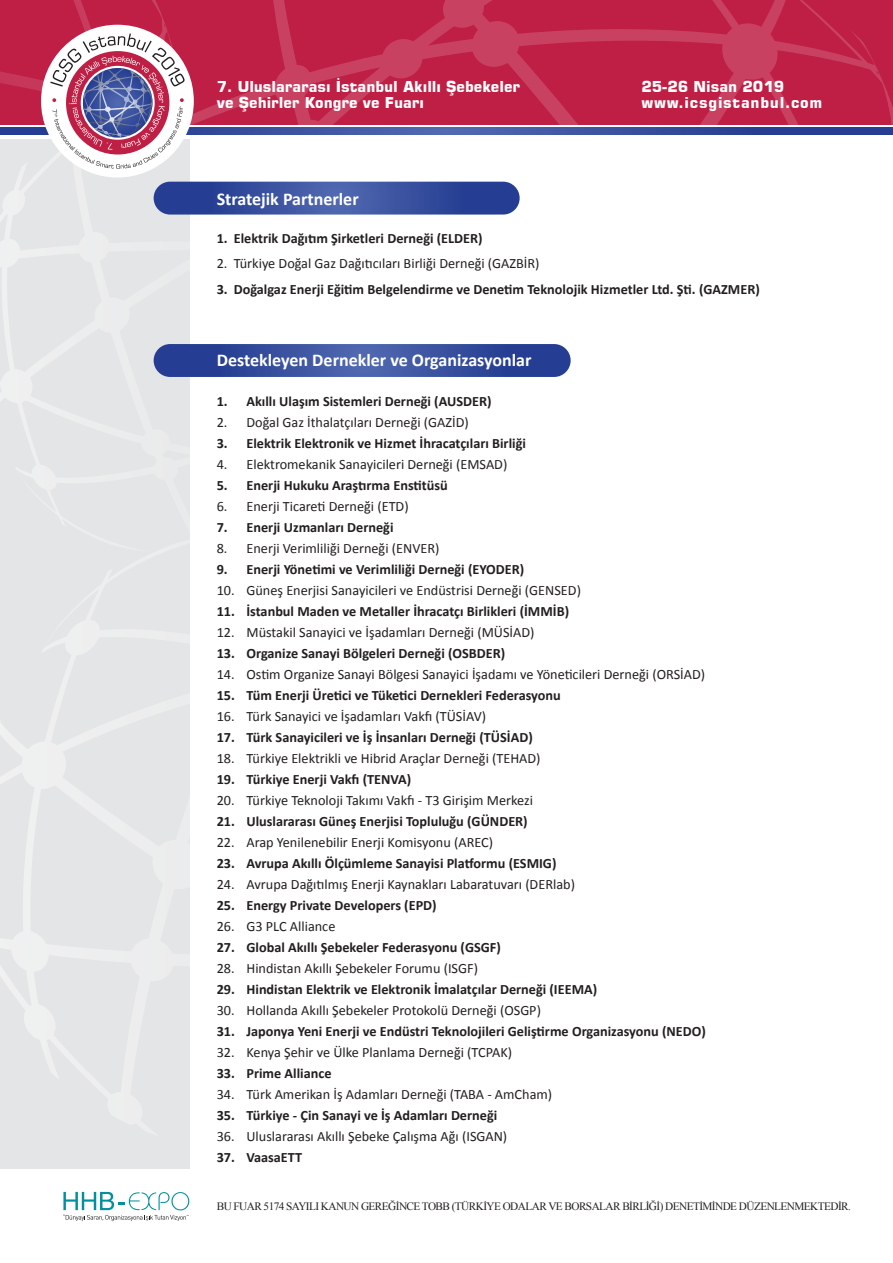
<style>
.page{position:relative;width:893px;height:1263px;background:#fff}
.page>*{position:absolute;margin:0;border:0;box-sizing:border-box;transform-origin:0 0}
.t1{font:700 18px "Calibri";color:#fff}
.t2{font:700 15px/16.5px "Square 721 BT";color:#fff}
.t3{font:700 15px/16.5px "Square 721 BT";letter-spacing:.05em;color:#fff}
.t4{font:700 14.25px "Calibri";color:#231f20}
.t5{font:14.25px "Calibri";color:#231f20}
.t6{font:11.25px "Times New Roman";letter-spacing:-.05em;color:#231f20}
</style>
<div class="page">
<div style="left:0;top:139px;width:189px;height:1030px;background:#e4e5e6"></div>
<svg style="left:0;top:169px;width:189px;height:307px"></svg>
<svg style="left:0;top:639px;width:62px;height:438px"></svg>
<svg style="left:186px;top:128px;width:707px;height:7px;background:#38519f"></svg>
<svg style="left:63px;top:1192px;width:126px;height:29px"></svg>
<svg style="left:185px;top:0;width:117px;height:124px;background:#c0254a"></svg>
<svg style="left:302px;top:0;width:591px;height:124px;background:#c1264b"></svg>
<div style="left:41px;top:25px;width:153px;height:152px;background:#fff;border-radius:50%"></div>
<svg style="left:0;top:0;width:185px;height:169px"></svg>
<svg style="left:154px;top:182px;width:366px;height:33px;background:#374f9d"></svg>
<svg style="left:154px;top:344px;width:417px;height:33px;background:#354d9c"></svg>
<p class="t2" style="left:217px;top:78px;width:305px">7. Uluslararası İstanbul Akıllı Şebekeler ve Şehirler Kongre ve Fuarı</p>
<p class="t1" style="left:217px;top:187px;width:144px">Stratejik Partnerler</p>
<p class="t3" style="left:641px;top:78px;width:182px">25-26 Nisan 2019 www.icsgistanbul.com</p>
<p class="t4" style="left:217px;top:229px;width:267px">1. Elektrik Dağıtım Şirketleri Derneği (ELDER)</p>
<p class="t5" style="left:217px;top:254px;width:324px">2. Türkiye Doğal Gaz Dağıtıcıları Birliği Derneği (GAZBİR)</p>
<p class="t4" style="left:217px;top:280px;width:545px">3. Doğalgaz Enerji Eğitim Belgelendirme ve Denetim Teknolojik Hizmetler Ltd. Şti. (GAZMER)</p>
<p class="t1" style="left:217px;top:348px;width:316px">Destekleyen Dernekler ve Organizasyonlar</p>
<p class="t4" style="left:217px;top:392px;width:276px">1. Akıllı Ulaşım Sistemleri Derneği (AUSDER)</p>
<p class="t5" style="left:217px;top:413px;width:254px">2. Doğal Gaz İthalatçıları Derneği (GAZİD)</p>
<p class="t4" style="left:217px;top:434px;width:311px">3. Elektrik Elektronik ve Hizmet İhracatçıları Birliği</p>
<p class="t5" style="left:217px;top:455px;width:292px">4. Elektromekanik Sanayicileri Derneği (EMSAD)</p>
<p class="t4" style="left:217px;top:476px;width:233px">5. Enerji Hukuku Araştırma Enstitüsü</p>
<p class="t5" style="left:217px;top:497px;width:193px">6. Enerji Ticareti Derneği (ETD)</p>
<p class="t4" style="left:217px;top:518px;width:178px">7. Enerji Uzmanları Derneği</p>
<p class="t5" style="left:217px;top:539px;width:224px">8. Enerji Verimliliği Derneği (ENVER)</p>
<p class="t4" style="left:217px;top:560px;width:309px">9. Enerji Yönetimi ve Verimliliği Derneği (EYODER)</p>
<p class="t5" style="left:217px;top:581px;width:366px">10. Güneş Enerjisi Sanayicileri ve Endüstrisi Derneği (GENSED)</p>
<p class="t4" style="left:217px;top:602px;width:354px">11. İstanbul Maden ve Metaller İhracatçı Birlikleri (İMMİB)</p>
<p class="t5" style="left:217px;top:623px;width:319px">12. Müstakil Sanayici ve İşadamları Derneği (MÜSİAD)</p>
<p class="t4" style="left:217px;top:644px;width:290px">13. Organize Sanayi Bölgeleri Derneği (OSBDER)</p>
<p class="t5" style="left:217px;top:665px;width:490px">14. Ostim Organize Sanayi Bölgesi Sanayici İşadamı ve Yöneticileri Derneği (ORSİAD)</p>
<p class="t4" style="left:217px;top:686px;width:346px">15. Tüm Enerji Üretici ve Tüketici Dernekleri Federasyonu</p>
<p class="t5" style="left:217px;top:707px;width:271px">16. Türk Sanayici ve İşadamları Vakfı (TÜSİAV)</p>
<p class="t4" style="left:217px;top:728px;width:318px">17. Türk Sanayicileri ve İş İnsanları Derneği (TÜSİAD)</p>
<p class="t5" style="left:217px;top:749px;width:325px">18. Türkiye Elektrikli ve Hibrid Araçlar Derneği (TEHAD)</p>
<p class="t4" style="left:217px;top:770px;width:196px">19. Türkiye Enerji Vakfı (TENVA)</p>
<p class="t5" style="left:217px;top:791px;width:318px">20. Türkiye Teknoloji Takımı Vakfı - T3 Girişim Merkezi</p>
<p class="t4" style="left:217px;top:812px;width:312px">21. Uluslararası Güneş Enerjisi Topluluğu (GÜNDER)</p>
<p class="t5" style="left:217px;top:833px;width:278px">22. Arap Yenilenebilir Enerji Komisyonu (AREC)</p>
<p class="t4" style="left:217px;top:854px;width:341px">23. Avrupa Akıllı Ölçümleme Sanayisi Platformu (ESMIG)</p>
<p class="t5" style="left:217px;top:875px;width:360px">24. Avrupa Dağıtılmış Enerji Kaynakları Labaratuvarı (DERlab)</p>
<p class="t4" style="left:217px;top:896px;width:221px">25. Energy Private Developers (EPD)</p>
<p class="t5" style="left:217px;top:917px;width:120px">26. G3 PLC Alliance</p>
<p class="t4" style="left:217px;top:938px;width:286px">27. Global Akıllı Şebekeler Federasyonu (GSGF)</p>
<p class="t5" style="left:217px;top:959px;width:263px">28. Hindistan Akıllı Şebekeler Forumu (ISGF)</p>
<p class="t4" style="left:217px;top:980px;width:382px">29. Hindistan Elektrik ve Elektronik İmalatçılar Derneği (IEEMA)</p>
<p class="t5" style="left:217px;top:1001px;width:326px">30. Hollanda Akıllı Şebekeler Protokolü Derneği (OSGP)</p>
<p class="t4" style="left:217px;top:1022px;width:491px">31. Japonya Yeni Enerji ve Endüstri Teknolojileri Geliştirme Organizasyonu (NEDO)</p>
<p class="t5" style="left:217px;top:1043px;width:297px">32. Kenya Şehir ve Ülke Planlama Derneği (TCPAK)</p>
<p class="t4" style="left:217px;top:1064px;width:116px">33. Prime Alliance</p>
<p class="t5" style="left:217px;top:1086px;width:337px">34. Türk Amerikan İş Adamları Derneği (TABA - AmCham)</p>
<p class="t4" style="left:217px;top:1106px;width:282px">35. Türkiye - Çin Sanayi ve İş Adamları Derneği</p>
<p class="t5" style="left:217px;top:1128px;width:292px">36. Uluslararası Akıllı Şebeke Çalışma Ağı (ISGAN)</p>
<p class="t4" style="left:217px;top:1148px;width:87px">37. VaasaETT</p>
<p class="t6" style="left:217px;top:1199px;width:636px">BU FUAR 5174 SAYILI KANUN GEREĞİNCE TOBB (TÜRKİYE ODALAR VE BORSALAR BİRLİĞİ) DENETİMİNDE DÜZENLENMEKTEDİR.</p>
</div>
